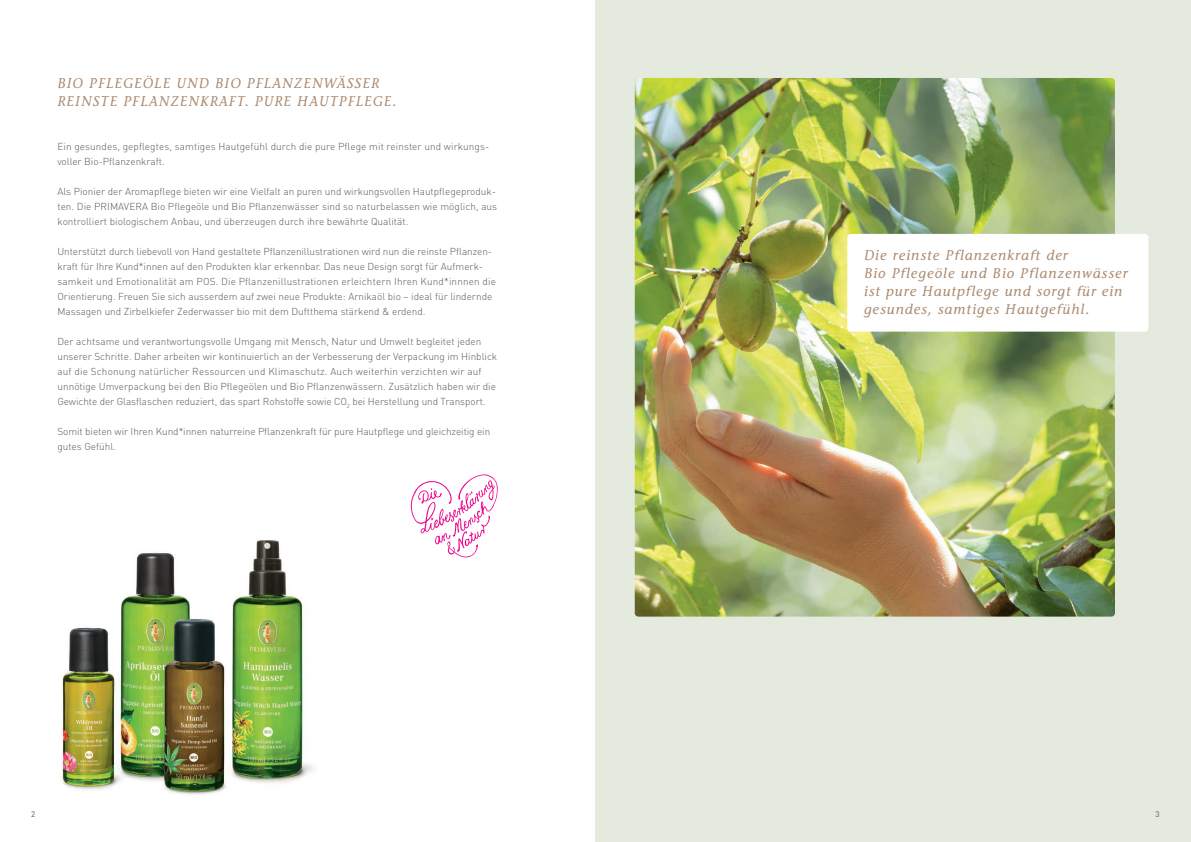
<style>
.page{position:relative;width:1191px;height:842px;background:#fff}
.page>*{position:absolute;margin:0;border:0;box-sizing:border-box;transform-origin:0 0}
.t1{font:italic 500 14px/18px "Stone Informal Std";letter-spacing:.08em;color:#ac8b70}
.t2{font:300 10px/15px "DINOT";color:#57585a}
.t3{font:8px "DINOT";color:#57585a}
</style>
<div class="page">
<div style="left:595px;top:0;width:596px;height:842px;background:#e4eadd"></div>
<img style="left:635px;top:78px;width:480px;height:539px">
<div style="left:847px;top:234px;width:301px;height:98px;background:#fff;border-radius:4px"></div>
<svg style="left:411px;top:474px;width:87px;height:83px"></svg>
<img style="left:121px;top:552px;width:54px;height:228px">
<img style="left:249px;top:540px;width:64px;height:244px">
<img style="left:140px;top:588px;width:110px;height:207px">
<img style="left:61px;top:612px;width:78px;height:178px">
<h1 class="t1" style="left:57px;top:74px;width:340px">BIO PFLEGEÖLE UND BIO PFLANZENWÄSSER<br>REINSTE PFLANZENKRAFT. PURE HAUTPFLEGE.</h1>
<p class="t2" style="left:57px;top:139px;width:433px">Ein gesundes, gepflegtes, samtiges Hautgefühl durch die pure Pflege mit reinster und wirkungs&shy;voller Bio-Pflanzenkraft.</p>
<p class="t2" style="left:57px;top:184px;width:441px;text-align:justify">Als Pionier der Aromapflege bieten wir eine Vielfalt an puren und wirkungsvollen Hautpflegeproduk&shy;ten. Die PRIMAVERA Bio Pflegeöle und Bio Pflanzenwässer sind so naturbelassen wie möglich, aus kontrolliert biologischem Anbau, und überzeugen durch ihre bewährte Qualität.</p>
<p class="t2" style="left:57px;top:244px;width:440px">Unterstützt durch liebevoll von Hand gestaltete Pflanzenillustrationen wird nun die reinste Pflanzen&shy;kraft für Ihre Kund*innen auf den Produkten klar erkennbar. Das neue Design sorgt für Aufmerk&shy;samkeit und Emotionalität am POS. Die Pflanzenillustrationen erleichtern Ihren Kund*innnen die Orientierung. Freuen Sie sich ausserdem auf zwei neue Produkte: Arnikaöl bio – ideal für lindernde Massagen und Zirbelkiefer Zederwasser bio mit dem Duftthema stärkend &amp; erdend.</p>
<p class="t2" style="left:57px;top:334px;width:441px">Der achtsame und verantwortungsvolle Umgang mit Mensch, Natur und Umwelt begleitet jeden unserer Schritte. Daher arbeiten wir kontinuierlich an der Verbesserung der Verpackung im Hinblick auf die Schonung natürlicher Ressourcen und Klimaschutz. Auch weiterhin verzichten wir auf unnötige Umverpackung bei den Bio Pflegeölen und Bio Pflanzenwässern. Zusätzlich haben wir die Gewichte der Glasflaschen reduziert, das spart Rohstoffe sowie CO<sub>2</sub> bei Herstellung und Transport.</p>
<p class="t2" style="left:57px;top:424px;width:434px">Somit bieten wir Ihren Kund*innen naturreine Pflanzenkraft für pure Hautpflege und gleichzeitig ein gutes Gefühl.</p>
<h1 class="t1" style="left:864px;top:247px;width:265px">Die reinste Pflanzenkraft der<br>Bio Pflegeöle und Bio Pflanzenwässer ist pure Hautpflege und sorgt für ein gesundes, samtiges Hautgefühl.</h1>
<p class="t3" style="left:31px;top:808px;width:6px">2</p>
<p class="t3" style="left:1155px;top:808px;width:6px">3</p>
</div>
